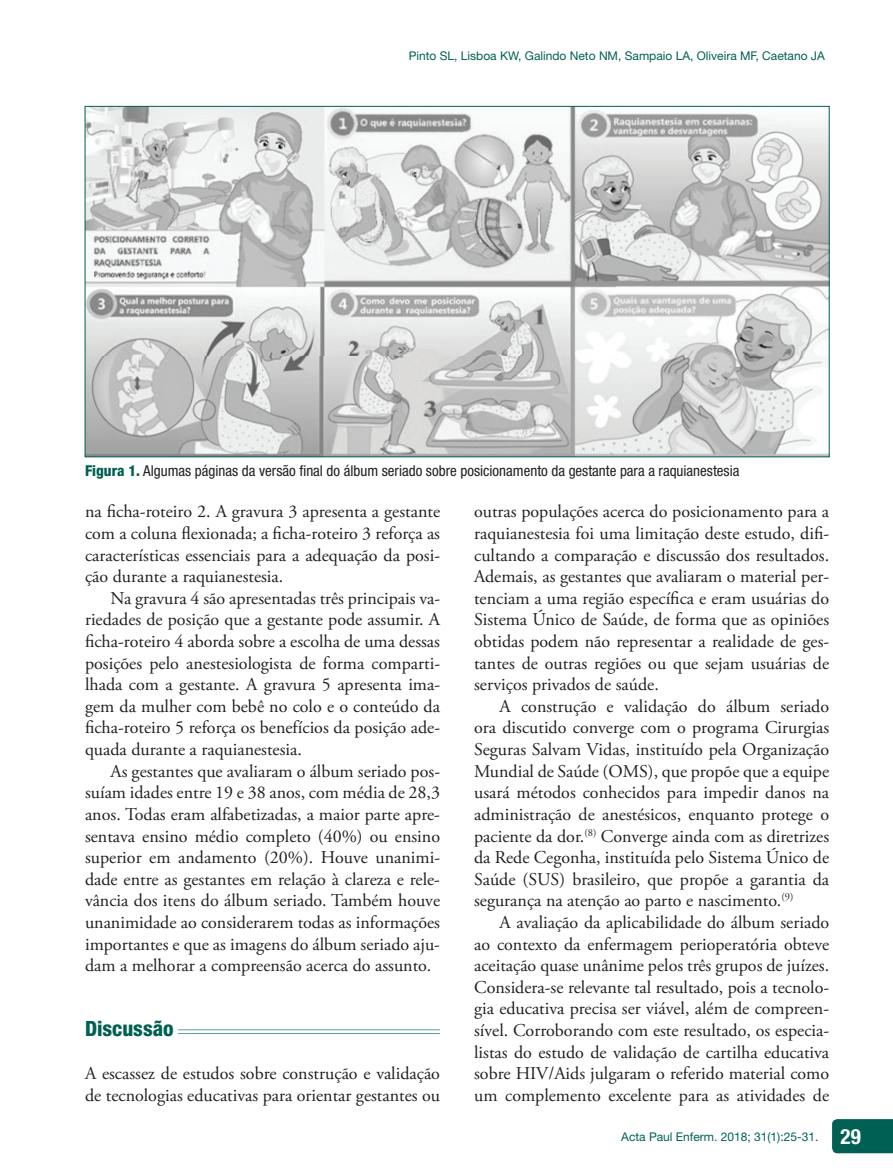
<style>
.page{position:relative;width:893px;height:1170px;background:#fff}
.page>*{position:absolute;margin:0;border:0;box-sizing:border-box;transform-origin:0 0}
.t1{font:800 condensed 21px "Helvetica Neue LT Std";color:#006053}
.t2{font:18px/21.6px "Adobe Garamond Pro";color:#231f20;text-align:justify}
.t3{font:condensed 15px "Helvetica Neue LT Std";color:#231f20}
.t4{font:12px "Helvetica Neue LT Std";color:#006053}
.s1{font-weight:800;color:#006053}
.s2{font-weight:700;font-stretch:condensed;font-size:21px;color:#fff}
</style>
<div class="page">
<div style="left:832px;top:1119px;width:61px;height:34px;background:#006053"></div>
<hr style="left:85px;top:1029px;width:355px;height:1px;background:#5c9e99">
<hr style="left:85px;top:1033px;width:355px;height:1px;background:#5c9e99">
<div style="left:85px;top:1023px;width:93px;height:19px;background:#fff"></div>
<img style="left:87px;top:108px;width:741px;height:347px">
<p class="t4" style="left:409px;top:48px;width:418px">Pinto SL, Lisboa KW, Galindo Neto NM, Sampaio LA, Oliveira MF, Caetano JA</p>
<p class="t3" style="left:85px;top:462px;width:656px"><span class="s1">Figura 1.</span> Algumas páginas da versão final do álbum seriado sobre posicionamento da gestante para a raquianestesia</p>
<p class="t2" style="left:85px;top:501px;width:357px">na ficha-roteiro 2. A gravura 3 apresenta a gestante com a coluna flexionada; a ficha-roteiro 3 reforça as características essenciais para a adequação da posi&shy;ção durante a raquianestesia.</p>
<p class="t2" style="left:85px;top:588px;width:357px;text-indent:26px">Na gravura 4 são apresentadas três principais va&shy;riedades de posição que a gestante pode assumir. A ficha-roteiro 4 aborda sobre a escolha de uma dessas posições pelo anestesiologista de forma comparti&shy;lhada com a gestante. A gravura 5 apresenta ima&shy;gem da mulher com bebê no colo e o conteúdo da ficha-roteiro 5 reforça os benefícios da posição ade&shy;quada durante a raquianestesia.</p>
<p class="t2" style="left:85px;top:760px;width:357px;text-indent:26px">As gestantes que avaliaram o álbum seriado pos&shy;suíam idades entre 19 e 38 anos, com média de 2 8,3 anos. Todas eram alfabetizadas, a maior parte apre&shy;sentava ensino médio completo (40%) ou ensino superior em andamento (20%). Houve unanimi&shy;dade entre as gestantes em relação à clareza e rele&shy;vância dos itens do álbum seriado. Também houve unanimidade ao considerarem todas as informações importantes e que as imagens do álbum seriado aju&shy;dam a melhorar a compreensão acerca do assunto.</p>
<p class="t1" style="left:85px;top:1015px;width:90px">Discussão</p>
<p class="t2" style="left:85px;top:1063px;width:357px">A escassez de estudos sobre construção e validação de tecnologias educativas para orientar gestantes ou</p>
<p class="t2" style="left:474px;top:501px;width:357px">outras populações acerca do posicionamento para a raquianestesia foi uma limitação deste estudo, difi&shy;cultando a comparação e discussão dos resultados.<br>Ademais, as gestantes que avaliaram o material per&shy;tenciam a uma região específica e eram usuárias do Sistema Único de Saúde, de forma que as opiniões obtidas podem não representar a realidade de ges&shy;tantes de outras regiões ou que sejam usuárias de serviços privados de saúde.</p>
<p class="t2" style="left:474px;top:696px;width:357px;text-indent:26px">A construção e validação do álbum seriado ora discutido converge com o programa Cirurgias Seguras Salvam Vidas, instituído pela Organização Mundial de Saúde (OMS), que propõe que a equipe usará métodos conhecidos para impedir danos na administração de anestésicos, enquanto protege o paciente da dor.<sup>(8)</sup> Converge ainda com as diretrizes da Rede Cegonha, instituída pelo Sistema Único de Saúde (SUS) brasileiro, que propõe a garantia da segurança na atenção ao parto e nascimento.<sup>(9)</sup></p>
<p class="t2" style="left:474px;top:912px;width:357px;text-indent:26px">A avaliação da aplicabilidade do álbum seriado ao contexto da enfermagem perioperatória obteve aceitação quase unânime pelos três grupos de juízes.<br>Considera-se relevante tal resultado, pois a tecnolo&shy;gia educativa precisa ser viável, além de compreen&shy;sível. Corroborando com este resultado, os especia&shy;listas do estudo de validação de cartilha educativa sobre HIV/Aids julgaram o referido material como um complemento excelente para as atividades de</p>
<p class="t4" style="left:621px;top:1129px;width:241px">Acta Paul Enferm. 2018; 31(1):25-31. <span class="s2">29</span></p>
</div>
